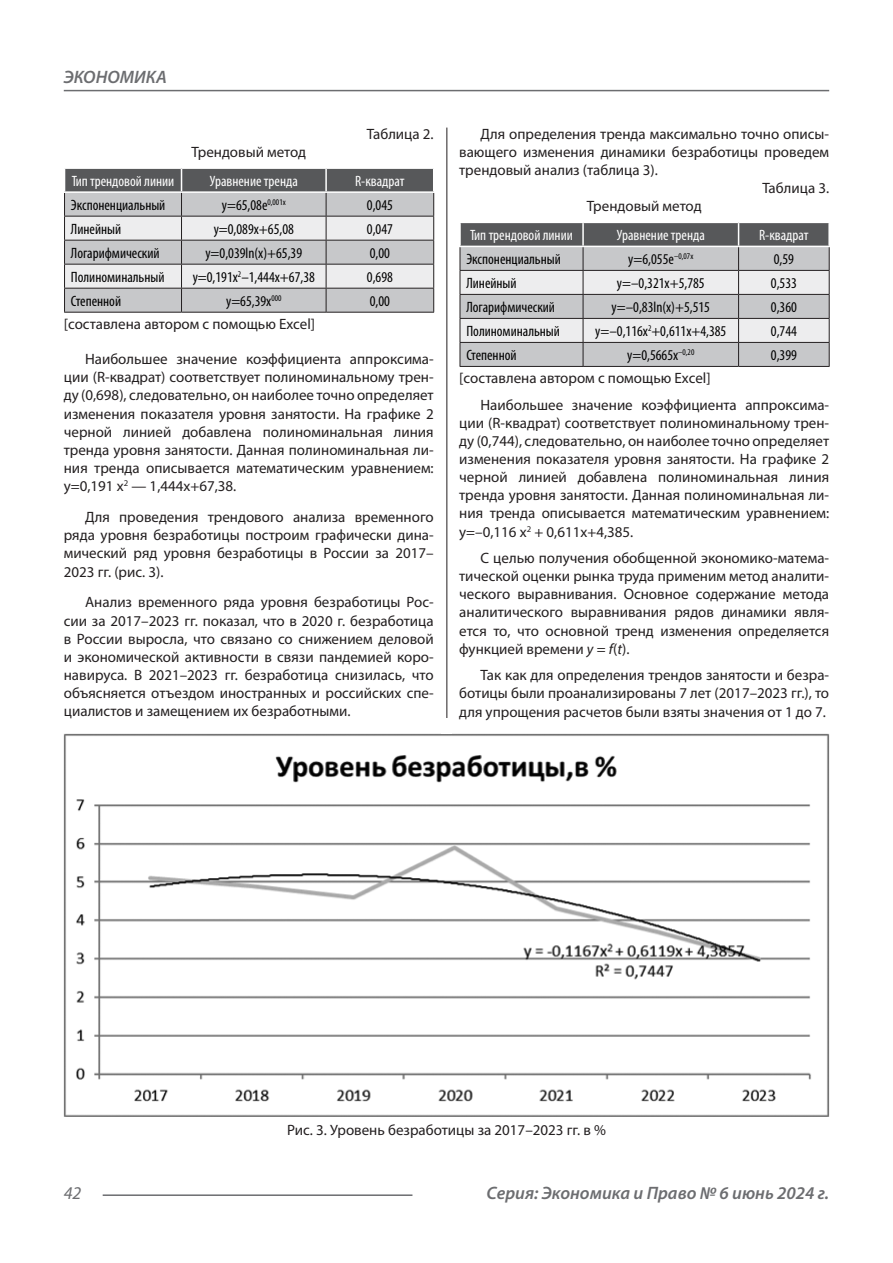
<style>
.page{position:relative;width:893px;height:1263px;background:#fff}
.page>*{position:absolute;margin:0;border:0;box-sizing:border-box;transform-origin:0 0}
.t1{font:italic 600 18px "Myriad Pro";color:#6c6d70}
.t2{font:italic 18px "Myriad Pro";color:#6c6d70}
.Статья_текст{font:15px/18.1px "Myriad Pro";color:#231f20;text-align:justify}
.Таблица_Строка{font:condensed 15px "Myriad Pro";color:#000}
.Таблица_Заголовок_Яч{font:condensed 15px "Myriad Pro";color:#fff}
.s1{font-style:italic}
</style>
<div class="page">
<hr style="left:446px;top:128px;width:1px;height:1007px;background:#231f20">
<hr style="left:103px;top:1194px;width:309px;height:2px;background:#6c6d70">
<hr style="left:64px;top:90px;width:765px;height:1px;background:#6c6d70">
<hr style="left:64px;top:312px;width:118px;height:1px;background:#231f20">
<hr style="left:182px;top:312px;width:144px;height:1px;background:#231f20">
<hr style="left:326px;top:312px;width:108px;height:1px;background:#231f20">
<svg style="left:64px;top:168px;width:370px;height:144px;background:#bcbcbe"></svg>
<hr style="left:64px;top:191px;width:118px;height:2px;background:#fff">
<hr style="left:182px;top:191px;width:144px;height:2px;background:#fff">
<hr style="left:326px;top:191px;width:108px;height:2px;background:#fff">
<hr style="left:460px;top:366px;width:123px;height:1px;background:#231f20">
<hr style="left:583px;top:366px;width:156px;height:1px;background:#231f20">
<hr style="left:739px;top:366px;width:91px;height:1px;background:#231f20">
<svg style="left:460px;top:222px;width:370px;height:144px;background:#bcbcbe"></svg>
<hr style="left:828px;top:223px;width:2px;height:23px;background:#fff">
<hr style="left:459px;top:246px;width:124px;height:1px;background:#fff">
<hr style="left:583px;top:246px;width:156px;height:1px;background:#fff">
<hr style="left:739px;top:246px;width:91px;height:1px;background:#fff">
<img style="left:64px;top:734px;width:765px;height:383px">
<div style="left:441px;top:718px;width:11px;height:16px;background:#fff"></div>
<p class="t1" style="left:64px;top:66px;width:105px">ЭКОНОМИКА</p>
<p class="Статья_текст" style="left:191px;top:143px;width:116px">Трендовый метод</p>
<p class="Статья_текст" style="left:367px;top:124px;width:67px">Таблица 2.</p>
<p class="Таблица_Заголовок_Яч" style="left:72px;top:172px;width:104px">Тип трендовой линии</p>
<p class="Таблица_Заголовок_Яч" style="left:210px;top:172px;width:90px">Уравнение тренда</p>
<p class="Таблица_Заголовок_Яч" style="left:355px;top:172px;width:51px">R-квадрат</p>
<p class="Таблица_Строка" style="left:71px;top:196px;width:96px">Экспоненциальный</p>
<p class="Таблица_Строка" style="left:222px;top:196px;width:65px">y=65,08e<sup>0,001x</sup></p>
<p class="Таблица_Строка" style="left:367px;top:196px;width:28px">0,045</p>
<p class="Таблица_Строка" style="left:71px;top:220px;width:52px">Линейный</p>
<p class="Таблица_Строка" style="left:214px;top:220px;width:82px">y=0,089x+65,08</p>
<p class="Таблица_Строка" style="left:367px;top:220px;width:28px">0,047</p>
<p class="Таблица_Строка" style="left:71px;top:244px;width:90px">Логарифмический</p>
<p class="Таблица_Строка" style="left:205px;top:244px;width:98px">y=0,039ln(x)+65,39</p>
<p class="Таблица_Строка" style="left:370px;top:244px;width:22px">0,00</p>
<p class="Таблица_Строка" style="left:71px;top:268px;width:95px">Полиноминальный</p>
<p class="Таблица_Строка" style="left:193px;top:268px;width:124px">y=0,191x<sup>2</sup>–1,444x+67,38</p>
<p class="Таблица_Строка" style="left:367px;top:268px;width:28px">0,698</p>
<p class="Таблица_Строка" style="left:71px;top:292px;width:52px">Степенной</p>
<p class="Таблица_Строка" style="left:226px;top:292px;width:57px">y=65,39x<sup>000</sup></p>
<p class="Таблица_Строка" style="left:370px;top:292px;width:22px">0,00</p>
<p class="Статья_текст" style="left:64px;top:315px;width:253px">[составлена автором с помощью Excel]</p>
<p class="Статья_текст" style="left:64px;top:350px;width:371px;text-indent:21px">Наибольшее значение коэффициента аппроксима&shy;ции (R-квадрат) соответствует полиноминальному трен&shy;ду (0,698), следовательно, он наиболее точно определяет изменения показателя уровня занятости. На графике 2 черной линией добавлена полиноминальная линия тренда уровня занятости. Данная полиноминальная ли&shy;ния тренда описывается математическим уравнением: y=0,191 x<sup>2</sup> — 1,444x+67,38.</p>
<p class="Статья_текст" style="left:64px;top:508px;width:371px;text-indent:21px">Для проведения трендового анализа временного ряда уровня безработицы построим графически дина&shy;мический ряд уровня безработицы в России за 2017– 2023 гг. (рис. 3).</p>
<p class="Статья_текст" style="left:64px;top:593px;width:371px;text-indent:21px">Анализ временного ряда уровня безработицы Рос&shy;сии за 2017–2023 гг. показал, что в 2020 г. безработица в России выросла, что связано со снижением деловой и экономической активности в связи пандемией коро&shy;навируса. В 2021–2023 гг. безработица снизилась, что объясняется отъездом иностранных и российских спе&shy;циалистов и замещением их безработными.</p>
<p class="Статья_текст" style="left:459px;top:124px;width:371px;text-indent:21px">Для определения тренда максимально точно описы&shy;вающего изменения динамики безработицы проведем трендовый анализ (таблица 3).</p>
<p class="Статья_текст" style="left:762px;top:179px;width:67px">Таблица 3.</p>
<p class="Статья_текст" style="left:587px;top:197px;width:116px">Трендовый метод</p>
<p class="Таблица_Заголовок_Яч" style="left:470px;top:226px;width:104px">Тип трендовой линии</p>
<p class="Таблица_Заголовок_Яч" style="left:617px;top:226px;width:90px">Уравнение тренда</p>
<p class="Таблица_Заголовок_Яч" style="left:759px;top:226px;width:51px">R-квадрат</p>
<p class="Таблица_Строка" style="left:466px;top:250px;width:96px">Экспоненциальный</p>
<p class="Таблица_Строка" style="left:628px;top:250px;width:66px">y=6,055e<sup>–0,07x</sup></p>
<p class="Таблица_Строка" style="left:774px;top:250px;width:22px">0,59</p>
<p class="Таблица_Строка" style="left:466px;top:274px;width:52px">Линейный</p>
<p class="Таблица_Строка" style="left:617px;top:274px;width:89px">y=–0,321x+5,785</p>
<p class="Таблица_Строка" style="left:771px;top:274px;width:28px">0,533</p>
<p class="Таблица_Строка" style="left:466px;top:298px;width:90px">Логарифмический</p>
<p class="Таблица_Строка" style="left:612px;top:298px;width:100px">y=–0,83ln(x)+5,515</p>
<p class="Таблица_Строка" style="left:771px;top:298px;width:28px">0,360</p>
<p class="Таблица_Строка" style="left:466px;top:322px;width:95px">Полиноминальный</p>
<p class="Таблица_Строка" style="left:595px;top:322px;width:133px">y=–0,116x<sup>2</sup>+0,611x+4,385</p>
<p class="Таблица_Строка" style="left:771px;top:322px;width:28px">0,744</p>
<p class="Таблица_Строка" style="left:466px;top:346px;width:52px">Степенной</p>
<p class="Таблица_Строка" style="left:627px;top:346px;width:69px">y=0,5665x<sup>–0,20</sup></p>
<p class="Таблица_Строка" style="left:771px;top:346px;width:28px">0,399</p>
<p class="Статья_текст" style="left:459px;top:369px;width:253px">[составлена автором с помощью Excel]</p>
<p class="Статья_текст" style="left:459px;top:395px;width:371px;text-indent:21px">Наибольшее значение коэффициента аппроксима&shy;ции (R-квадрат) соответствует полиноминальному трен&shy;ду (0,744), следовательно, он наиболее точно определяет изменения показателя уровня занятости. На графике 2 черной линией добавлена полиноминальная линия тренда уровня занятости. Данная полиноминальная ли&shy;ния тренда описывается математическим уравнением: y=–0,116 x<sup>2</sup> + 0,611x+4,385.</p>
<p class="Статья_текст" style="left:459px;top:549px;width:371px;text-indent:21px">С целью получения обобщенной экономико-матема&shy;тической оценки рынка труда применим метод аналити&shy;ческого выравнивания. Основное содержание метода аналитического выравнивания рядов динамики явля&shy;ется то, что основной тренд изменения определяется функцией времени <span class="s1">y</span> = <span class="s1">f</span>(<span class="s1">t</span>).</p>
<p class="Статья_текст" style="left:459px;top:666px;width:371px;text-indent:21px">Так как для определения трендов занятости и безра&shy;ботицы были проанализированы 7 лет (2017–2023 гг.), то для упрощения расчетов были взяты значения от 1 до 7.</p>
<p class="Статья_текст" style="left:287px;top:1121px;width:320px">Рис. 3. Уровень безработицы за 2017–2023 гг. в %</p>
<p class="t2" style="left:64px;top:1182px;width:19px">42</p>
<p class="t1" style="left:487px;top:1182px;width:344px">Серия: Экономика и Право № 6 июнь 2024 г.</p>
</div>
